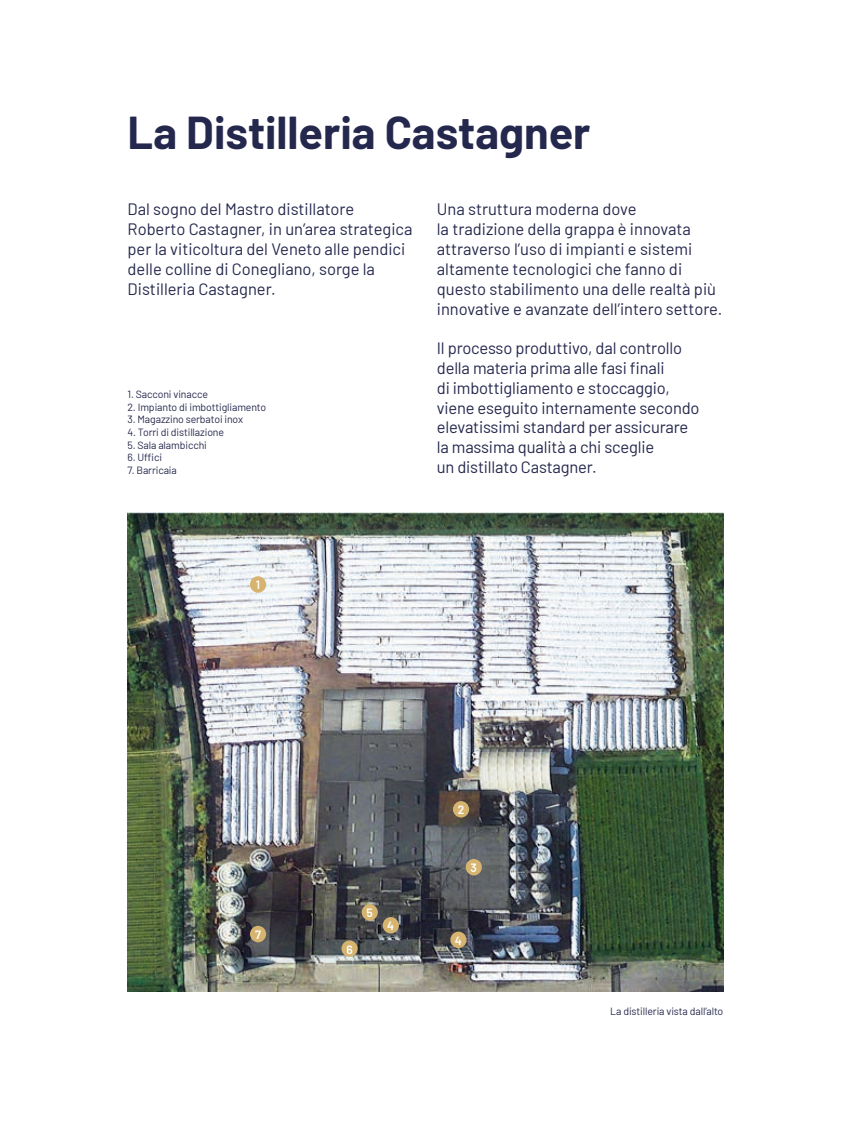
<style>
.page{position:relative;width:851px;height:1132px;background:#fff}
.page>*{position:absolute;margin:0;border:0;box-sizing:border-box;transform-origin:0 0}
.t1{font:700 45px "Barlow";color:#25284d}
.t2{font:16.5px/19.8px "Barlow";letter-spacing:-.005em;color:#25284d}
.t3{font:600 12px "Barlow";color:#fff}
.t4{font:10.5px "Barlow";letter-spacing:-.01em;color:#25284d}
</style>
<div class="page">
<hr style="left:850px;top:0;width:1px;height:1131px;background:#25284d">
<img style="left:128px;top:512px;width:595px;height:479px">
<div style="left:250px;top:576px;width:16px;height:16px;background:#d6b470;border-radius:50%"></div>
<div style="left:453px;top:800px;width:16px;height:17px;background:#d6b470;border-radius:50%"></div>
<div style="left:465px;top:858px;width:17px;height:17px;background:#d6b470;border-radius:50%"></div>
<div style="left:450px;top:931px;width:16px;height:16px;background:#d6b470;border-radius:50%"></div>
<div style="left:382px;top:916px;width:17px;height:17px;background:#d6b470;border-radius:50%"></div>
<div style="left:361px;top:903px;width:17px;height:17px;background:#d6b470;border-radius:50%"></div>
<div style="left:341px;top:940px;width:16px;height:16px;background:#d6b470;border-radius:50%"></div>
<div style="left:250px;top:925px;width:16px;height:16px;background:#d6b470;border-radius:50%"></div>
<h1 class="t1" style="left:128px;top:100px;width:464px">La Distilleria Castagner</h1>
<p class="t2" style="left:128px;top:198px;width:286px">Dal sogno del Mastro distillatore Roberto Castagner, in un’area strategica per la viticoltura del Veneto alle pendici delle colline di Conegliano, sorge la Distilleria Castagner.</p>
<p class="t2" style="left:437px;top:198px;width:287px">Una struttura moderna dove<br>la tradizione della grappa è innovata attraverso l’uso di impianti e sistemi altamente tecnologici che fanno di questo stabilimento una delle realtà più innovative e avanzate dell’intero settore.</p>
<p class="t2" style="left:437px;top:337px;width:264px">Il processo produttivo, dal controllo della materia prima alle fasi finali<br>di imbottigliamento e stoccaggio, viene eseguito internamente secondo elevatissimi standard per assicurare la massima qualità a chi sceglie<br>un distillato Castagner.</p>
<p class="t4" style="left:127px;top:386px;width:82px">1. Sacconi vinacce</p>
<p class="t4" style="left:127px;top:399px;width:140px">2. Impianto di imbottigliamento</p>
<p class="t4" style="left:127px;top:412px;width:117px">3. Magazzino serbatoi inox</p>
<p class="t4" style="left:127px;top:424px;width:98px">4. Torri di distillazione</p>
<p class="t4" style="left:127px;top:437px;width:81px">5. Sala alambicchi</p>
<p class="t4" style="left:127px;top:449px;width:36px">6. Uffici</p>
<p class="t4" style="left:127px;top:462px;width:51px">7. Barricaia</p>
<p class="t3" style="left:256px;top:576px;width:6px">1</p>
<p class="t3" style="left:255px;top:925px;width:7px">7</p>
<p class="t3" style="left:346px;top:940px;width:8px">6</p>
<p class="t3" style="left:366px;top:903px;width:8px">5</p>
<p class="t3" style="left:387px;top:916px;width:9px">4</p>
<p class="t3" style="left:457px;top:800px;width:8px">2</p>
<p class="t3" style="left:470px;top:858px;width:8px">3</p>
<p class="t3" style="left:455px;top:931px;width:9px">4</p>
<p class="t4" style="left:610px;top:1003px;width:114px">La distilleria vista dall’alto</p>
</div>
